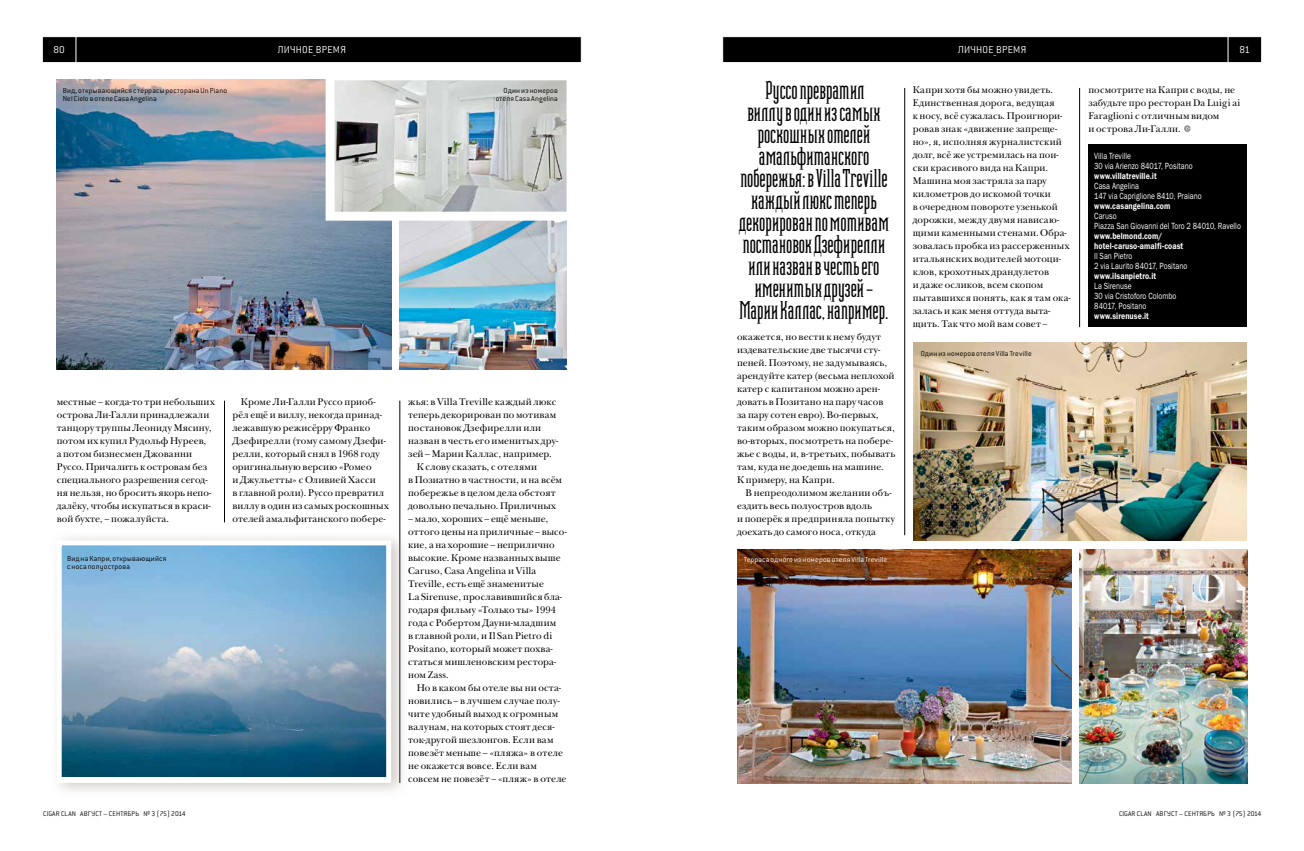
<style>
.page{position:relative;width:1304px;height:851px;background:#fff}
.page>*{position:absolute;margin:0;border:0;box-sizing:border-box;transform-origin:0 0}
.t1{font:27px/22px "Heliotype Std";letter-spacing:-.02em;color:#000;text-align:center}
.t2{font:11px "Conduit Cyr ITC Light";letter-spacing:.02em;color:#fff}
.t3{font:10px/13px "New Baskerville ITCOTF";letter-spacing:.015em;color:#000}
.t4{font:9px/10px "Franklin Gothic Book C OTF Regular";letter-spacing:.005em;color:#fff;scale:.8 1}
.t5{font:9px/10px "Franklin Gothic Demi C OTF Regular";letter-spacing:.01em;color:#fff;scale:.8 1}
.t6{font:8px/8px "Conduit Cyr ITC Light";letter-spacing:.025em;color:#000}
.t7{font:8px "Conduit Cyr ITC Light";letter-spacing:.025em;color:#fff}
.t8{font:7.5px "Conduit Cyr ITC Light";letter-spacing:.02em;color:#000}
</style>
<div class="page">
<hr style="left:224px;top:400px;width:1px;height:122px;background:#000">
<hr style="left:400px;top:400px;width:1px;height:382px;background:#000">
<svg style="left:1184px;top:125px;width:7px;height:7px"></svg>
<img style="left:57px;top:225px;width:334px;height:144px">
<img style="left:400px;top:225px;width:167px;height:144px">
<img style="left:737px;top:549px;width:334px;height:234px">
<img style="left:1080px;top:549px;width:167px;height:234px">
<img style="left:913px;top:342px;width:333px;height:198px">
<div style="left:50px;top:530px;width:359px;height:268px;background:#a2988d;opacity:.51"></div>
<img style="left:63px;top:546px;width:322px;height:230px">
<div style="left:57px;top:540px;width:334px;height:242px;border:5px solid #fff"></div>
<hr style="left:905px;top:88px;width:1px;height:447px;background:#000">
<hr style="left:1079px;top:88px;width:1px;height:239px;background:#000">
<div style="left:1089px;top:144px;width:158px;height:183px;background:#000"></div>
<svg style="left:722px;top:36px;width:540px;height:27px;background:#141414"></svg>
<svg style="left:42px;top:36px;width:540px;height:189px"></svg>
<p class="t2" style="left:53px;top:44px;width:13px">80</p>
<p class="t2" style="left:278px;top:44px;width:70px">ЛИЧНОЕ_ВРЕМЯ</p>
<p class="t2" style="left:958px;top:44px;width:68px">ЛИЧНОЕ_ВРЕМЯ</p>
<p class="t2" style="left:1239px;top:44px;width:12px">81</p>
<p class="t6" style="left:63px;top:86px;width:166px">Вид, открывающийся с террасы ресторана Un Piano<br>Nel Cielo в отеле Casa Angelina</p>
<p class="t6" style="left:496px;top:86px;width:64px;text-align:right">Один из номеров отеля Casa Angelina</p>
<h1 class="t1" style="left:739px;top:80px;width:152px">Руссо превратил<br>виллу в один из самых роскошных отелей амальфитанского побережья: в Villa Treville каждый люкс теперь декорирован по мотивам постановок Дзефирелли или назван в честь его именитых друзей –<br>Марии Каллас, например.</h1>
<p class="t3" style="left:737px;top:330px;width:160px">окажется, но вести к нему будут издевательские две тысячи сту&shy;пеней. Поэтому, не задумываясь, арендуйте катер (весьма неплохой катер с капитаном можно арен&shy;довать в Позитано на пару часов<br>за пару сотен евро). Во-первых, таким образом можно покупаться, во-вторых, посмотреть на побере&shy;жье с воды, и, в-третьих, побывать там, куда не доедешь на машине.<br>К примеру, на Капри.</p>
<p class="t3" style="left:737px;top:486px;width:159px;text-indent:9px">В непреодолимом желании объ&shy;ездить весь полуостров вдоль<br>и поперёк я предприняла попытку доехать до самого носа, откуда</p>
<p class="t3" style="left:57px;top:395px;width:160px">местные – когда-то три небольших острова Ли-Галли принадлежали танцору труппы Леониду Мясину, потом их купил Рудольф Нуреев,<br>а потом бизнесмен Джованни<br>Руссо. Причалить к островам без специального разрешения сегод&shy;ня нельзя, но бросить якорь непо&shy;далёку, чтобы искупаться в краси&shy;вой бухте, – пожалуйста.</p>
<p class="t3" style="left:232px;top:395px;width:158px;text-indent:9px">Кроме Ли-Галли Руссо приоб&shy;рёл ещё и виллу, некогда принад&shy;лежавшую режисёрру Франко<br>Дзефирелли (тому самому Дзефи&shy;релли, который снял в 1968 году оригинальную версию «Ромео<br>и Джульетты» с Оливией Хасси<br>в главной роли). Руссо превратил виллу в один из самых роскошных отелей амальфитанского побере-</p>
<p class="t3" style="left:408px;top:395px;width:150px">жья: в Villa Treville каждый люкс</p>
<p class="t3" style="left:408px;top:408px;width:150px">теперь декорирован по мотивам</p>
<p class="t3" style="left:408px;top:421px;width:134px">постановок Дзефирелли или</p>
<p class="t3" style="left:408px;top:434px;width:152px">назван в честь его именитых дру-</p>
<p class="t3" style="left:408px;top:447px;width:145px">зей – Марии Каллас, например.</p>
<p class="t3" style="left:417px;top:460px;width:122px">К слову сказать, с отелями</p>
<p class="t3" style="left:408px;top:473px;width:155px">в Позиатно в частности, и на всём</p>
<p class="t3" style="left:408px;top:486px;width:149px">побережье в целом дела обстоят</p>
<p class="t3" style="left:408px;top:499px;width:149px">довольно печально. Приличных</p>
<p class="t3" style="left:408px;top:512px;width:160px">– мало, хороших – ещё меньше, оттого цены на приличные – высо&shy;кие, а на хорошие – неприлично высокие. Кроме названных выше<br>Caruso, Casa Angelina и Villa<br>Treville, есть ещё знаменитые<br>La Sirenuse, прославившийся бла&shy;годаря фильму «Только ты» 1994 года с Робертом Дауни-младшим<br>в главной роли, и Il San Pietro di<br>Positano, который может похва&shy;статься мишленовским рестора&shy;ном Zass.</p>
<p class="t3" style="left:408px;top:681px;width:160px;text-indent:9px">Но в каком бы отеле вы ни оста&shy;новились – в лучшем случае полу&shy;чите удобный выход к огромным валунам, на которых стоят деся&shy;ток-другой шезлонгов. Если вам повезёт меньше – «пляжа» в отеле не окажется вовсе. Если вам совсем не повезёт – «пляж» в отеле</p>
<p class="t6" style="left:67px;top:554px;width:101px">Вид на Капри, открывающийся с носа полуострова</p>
<p class="t7" style="left:744px;top:555px;width:145px">Терраса одного из номеров отеля Villa Treville</p>
<p class="t3" style="left:913px;top:83px;width:159px">Капри хотя бы можно увидеть.<br>Единственная дорога, ведущая<br>к носу, всё сужалась. Проигнори&shy;ровав знак «движение запреще&shy;но», я, исполняя журналистский долг, всё же устремилась на пои&shy;ски красивого вида на Капри.<br>Машина моя застряла за пару километров до искомой точки<br>в очередном повороте узенькой дорожки, между двумя нависаю&shy;щими каменными стенами. Обра&shy;зовалась пробка из рассерженных итальянских водителей мотоци&shy;клов, крохотных драндулетов<br>и даже осликов, всем скопом пытавшихся понять, как я там ока&shy;залась и как меня оттуда выта&shy;щить. Так что мой вам совет –</p>
<p class="t3" style="left:1088px;top:83px;width:153px">посмотрите на Капри с воды, не забудьте про ресторан Da Luigi ai<br>Faraglioni с отличным видом<br>и острова Ли-Галли.</p>
<p class="t4" style="left:1094px;top:151px;width:125px">Villa Treville<br>30 via Arienzo 84017, Positano</p>
<p class="t5" style="left:1094px;top:170px;width:80px">www.villatreville.it</p>
<p class="t4" style="left:1094px;top:181px;width:136px">Casa Angelina<br>147 via Capriglione 8410, Praiano</p>
<p class="t5" style="left:1094px;top:200px;width:97px">www.casangelina.com</p>
<p class="t4" style="left:1094px;top:211px;width:185px">Caruso<br>Piazza San Giovanni del Toro 2 84010, Ravello</p>
<p class="t5" style="left:1094px;top:230px;width:113px">www.belmond.com/ hotel-caruso-amalfi-coast</p>
<p class="t4" style="left:1094px;top:251px;width:118px">Il San Pietro<br>2 via Laurito 84017, Positano</p>
<p class="t5" style="left:1094px;top:270px;width:79px">www.ilsanpietro.it</p>
<p class="t4" style="left:1094px;top:281px;width:104px">La Sirenuse<br>30 via Cristoforo Colombo<br>84017, Positano</p>
<p class="t5" style="left:1094px;top:310px;width:70px">www.sirenuse.it</p>
<p class="t6" style="left:921px;top:350px;width:112px">Один из номеров отеля Villa Treville</p>
<p class="t8" style="left:43px;top:809px;width:144px">cigar clan АВГУСТ – сентябрь № 3 (75) 2014</p>
<p class="t8" style="left:1119px;top:809px;width:144px">cigar clan АВГУСТ – сентябрь № 3 (75) 2014</p>
</div>
